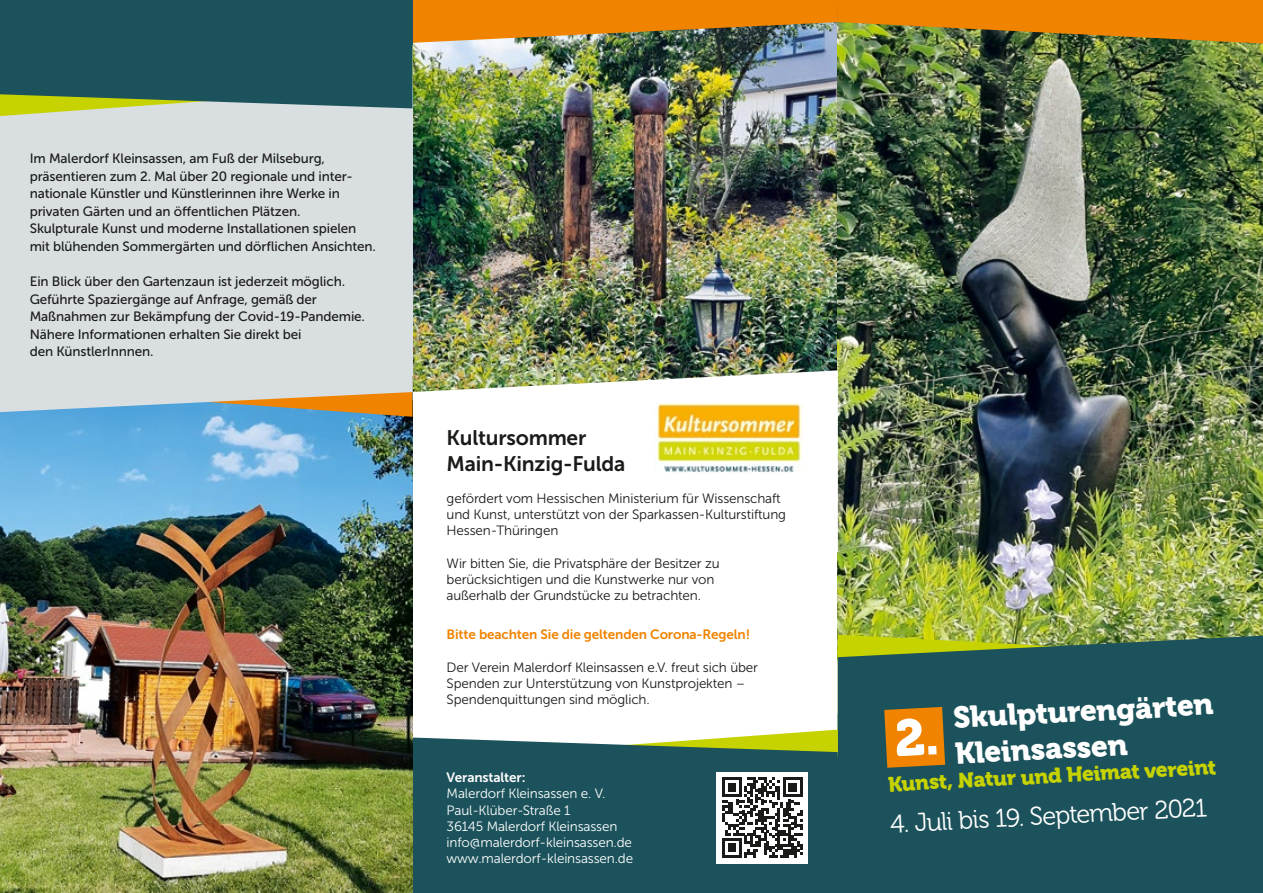
<style>
.page{position:relative;width:1263px;height:893px;background:#fff}
.page>*{position:absolute;margin:0;border:0;box-sizing:border-box;transform-origin:0 0}
.t1{font:30px/36px "Museo 900";color:#fff}
.t2{font:25.5px "Museo 300";color:#fff}
.t3{font:21px/25.2px "Museo Sans 700";letter-spacing:-.01em;color:#1a1a18}
.t4{font:21px "Museo 900";color:#c7d300}
.t5{font:13.5px/17.5px "Museo Sans 500";letter-spacing:-.01em;color:#1a1a18}
.t6{font:13.5px/16.2px "Museo Sans 300";letter-spacing:-.01em;color:#1a1a18}
.t7{font:13.5px/16.2px "Museo Sans 300";letter-spacing:-.01em;color:#fff}
.t8{font:13.5px "Museo Sans 700";letter-spacing:-.01em;color:#f08300}
.t9{font:13.5px "Museo Sans 700";letter-spacing:-.01em;color:#fff}
</style>
<div class="page">
<img style="left:412px;top:67px;width:426px;height:280px">
<img style="left:838px;top:67px;width:425px;height:545px">
<div style="left:838px;top:862px;width:425px;height:31px;background:#1c525b"></div>
<svg style="left:838px;top:612px;width:425px;height:250px;background:#2f6056"></svg>
<svg style="left:412px;top:347px;width:426px;height:250px"></svg>
<svg style="left:412px;top:707px;width:426px;height:51px"></svg>
<div style="left:412px;top:758px;width:426px;height:135px;background:#1c525b"></div>
<img style="left:654px;top:404px;width:150px;height:68px">
<img style="left:0;top:445px;width:412px;height:448px">
<img style="left:0;top:435px;width:412px;height:10px">
<div style="left:0;top:0;width:412px;height:376px;background:#d9dee1"></div>
<svg style="left:0;top:188px;width:413px;height:247px"></svg>
<svg style="left:0;top:45px;width:412px;height:71px;background:#416e65"></svg>
<div style="left:0;top:0;width:412px;height:45px;background:#1c525b"></div>
<img style="left:412px;top:0;width:851px;height:67px">
<div style="left:717px;top:772px;width:91px;height:91px;background:#fff"></div>
<svg style="left:722px;top:778px;width:80px;height:80px"></svg>
<svg style="left:884px;top:707px;width:61px;height:61px;background:#db7e08"></svg>
<p class="t5" style="left:30px;top:150px;width:348px">Im Malerdorf Kleinsassen, am Fuß der Milseburg, präsentieren zum 2. Mal über 20 regionale und inter&shy;nationale Künstler und Künstlerinnen ihre Werke in privaten Gärten und an öffentlichen Plätzen.<br>Skulpturale Kunst und moderne Installationen spielen mit blühenden Sommergärten und dörflichen Ansichten.</p>
<p class="t5" style="left:30px;top:273px;width:337px">Ein Blick über den Gartenzaun ist jederzeit möglich.<br>Geführte Spaziergänge auf Anfrage, gemäß der Maßnahmen zur Bekämpfung der Covid-19- Pandemie.<br>Nähere Informationen erhalten Sie direkt bei<br>den KünstlerInnnen.</p>
<h3 class="t3" style="left:447px;top:426px;width:180px">Kultursommer<br>Main-Kinzig-Fulda</h3>
<p class="t6" style="left:447px;top:490px;width:341px">gefördert vom Hessischen Ministerium für Wissenschaft und Kunst, unterstützt von der Sparkassen-Kulturstiftung<br>Hessen-Thüringen</p>
<p class="t6" style="left:447px;top:555px;width:275px">Wir bitten Sie, die Privatsphäre der Besitzer zu berücksichtigen und die Kunstwerke nur von außerhalb der Grundstücke zu betrachten.</p>
<p class="t8" style="left:447px;top:627px;width:305px">Bitte beachten Sie die geltenden Corona-Regeln!</p>
<p class="t6" style="left:447px;top:659px;width:313px">Der Verein Malerdorf Kleinsassen e.V. freut sich über<br>Spenden zur Unterstützung von Kunstprojekten –<br>Spendenquittungen sind möglich.</p>
<p class="t9" style="left:447px;top:770px;width:80px">Veranstalter:</p>
<p class="t7" style="left:447px;top:786px;width:188px">Malerdorf Kleinsassen e. V.<br>Paul-Klüber-Straße 1<br>36145 Malerdorf Kleinsassen info@malerdorf-kleinsassen.de www.malerdorf-kleinsassen.de</p>
<h1 class="t1" style="left:952px;top:700px;width:262px;rotate:-3deg">Skulpturengärten<br>Kleinsassen</h1>
<h3 class="t4" style="left:887px;top:772px;width:330px;rotate:-3deg">Kunst, Natur und Heimat vereint</h3>
<h2 class="t2" style="left:889px;top:810px;width:319px;rotate:-3deg">4. Juli bis 19. September 2021</h2>
</div>
